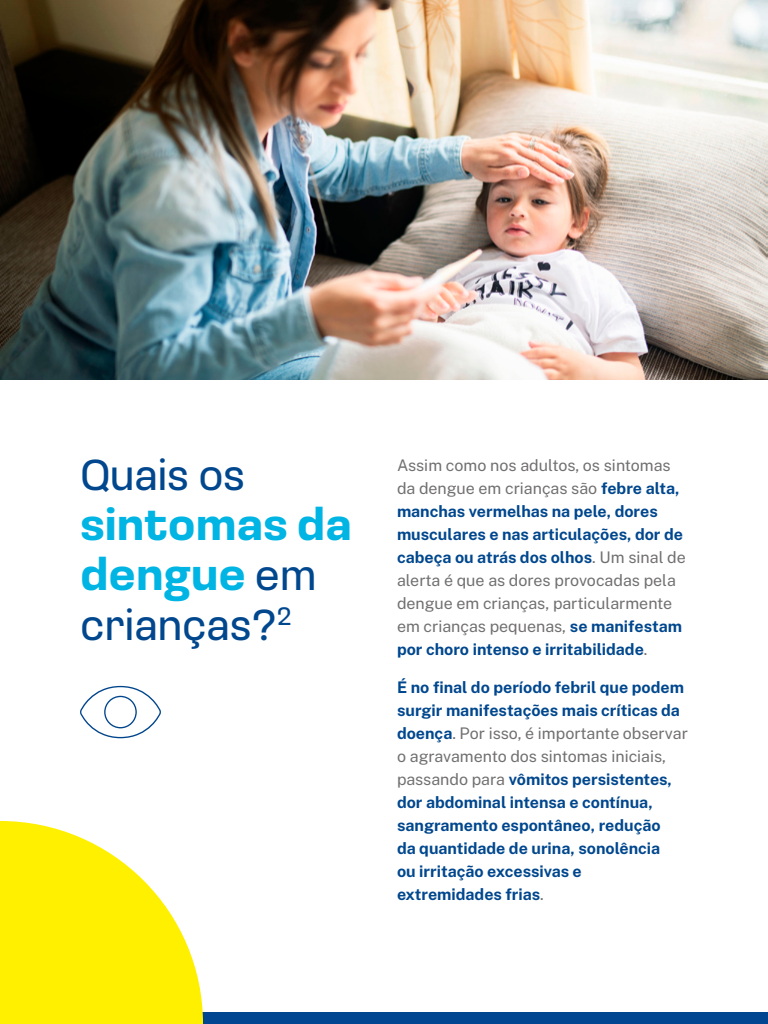
<style>
.page{position:relative;width:768px;height:1024px;background:#fff}
.page>*{position:absolute;margin:0;border:0;box-sizing:border-box;transform-origin:0 0}
.t1{font:700 45px/50px "Loos Normal";color:#00b4e4}
.t2{font:45px "Loos Normal";color:#00478e}
.t3{font:700 16px/23px "Public Sans";color:#00478e}
.t4{font:16px/23px "Public Sans";color:#716f6f}
.s1{font-weight:400;color:#00478e}
.s2{font-weight:700;color:#00478e}
.s3{font-weight:400;color:#716f6f}
</style>
<div class="page">
<div style="left:0;top:1012px;width:768px;height:12px;background:#004691"></div>
<svg style="left:0;top:821px;width:203px;height:203px;fill:#fff000"></svg>
<svg style="left:80px;top:686px;width:81px;height:52px"></svg>
<img style="left:0;top:0;width:768px;height:380px">
<h1 class="t2" style="left:80px;top:443px;width:166px">Quais os</h1>
<h1 class="t1" style="left:80px;top:497px;width:274px">sintomas da dengue <span class="s1">em crianças?</span><sup>2</sup></h1>
<p class="t4" style="left:397px;top:453px;width:290px">Assim como nos adultos, os sintomas da dengue em crianças são <span class="s2">febre alta, manchas vermelhas na pele, dores musculares e nas articulações, dor de cabeça ou atrás dos olhos</span>. Um sinal de alerta é que as dores provocadas pela dengue em crianças, particularmente em crianças pequenas, <span class="s2">se manifestam por choro intenso e irritabilidade</span>.</p>
<p class="t3" style="left:397px;top:675px;width:292px">É no final do período febril que podem surgir manifestações mais críticas da doença<span class="s3">. Por isso, é importante observar o agravamento dos sintomas iniciais, passando para</span> vômitos persistentes, dor abdominal intensa e contínua, sangramento espontâneo, redução<br>da quantidade de urina, sonolência<br>ou irritação excessivas e extremidades frias<span class="s3">.</span></p>
</div>
